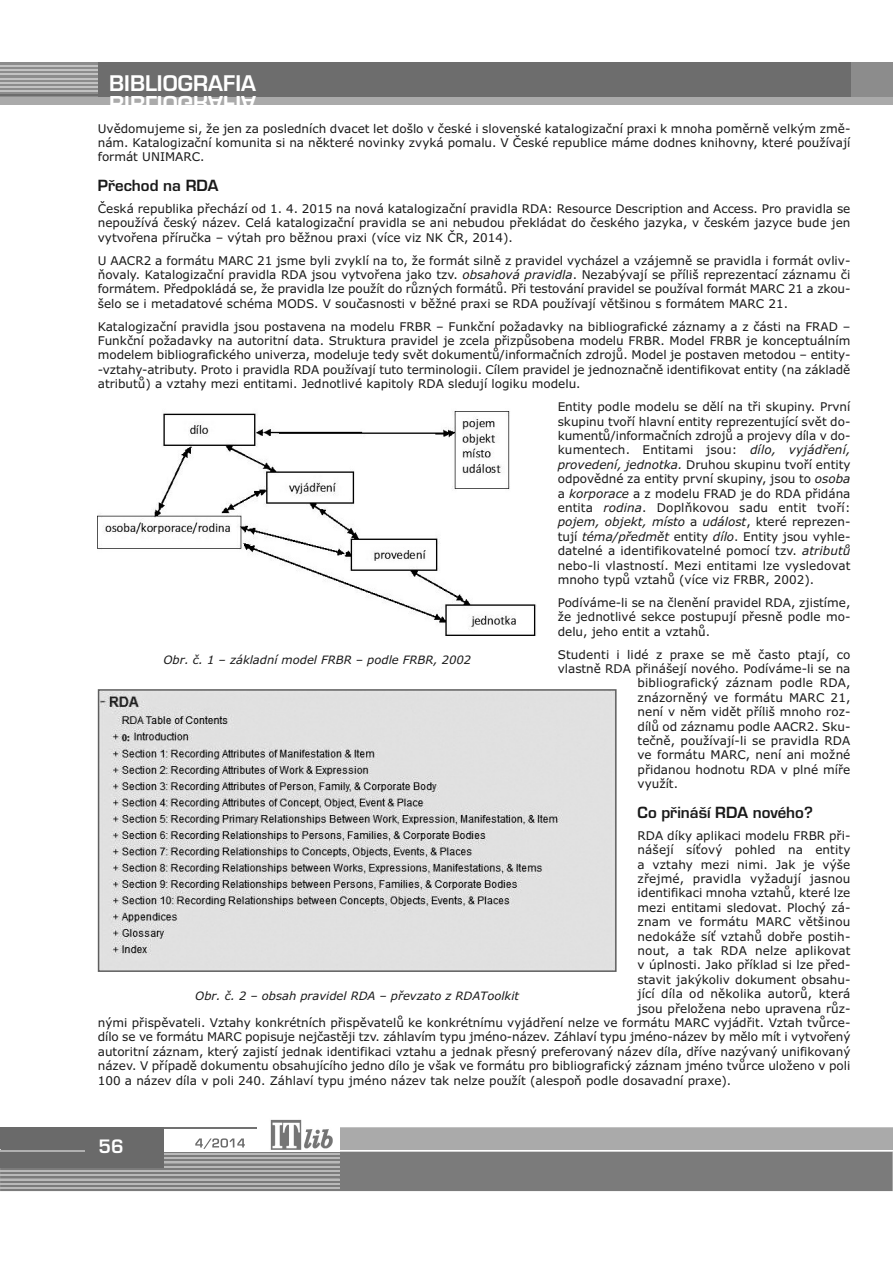
<style>
.page{position:relative;width:893px;height:1263px;background:#fff}
.page>*{position:absolute;margin:0;border:0;box-sizing:border-box;transform-origin:0 0}
.t1{font:21px "Euromode CE Bold";color:#fff}
.t2{font:18px "Euromode CE Bold";color:#fff}
.t3{font:15px "Euromode CE Bold";color:#191919}
.t4{font:12px/14.4px "Verdana";color:#191919;text-align:justify}
.t5{font:italic 11.55px "Verdana";color:#191919}
.s1{font-style:italic}
</style>
<div class="page">
<div style="left:0;top:62px;width:893px;height:43px;background:#aaa"></div>
<div style="left:0;top:62px;width:893px;height:34px;background:#8c8c8c"></div>
<div style="left:98px;top:62px;width:752px;height:34px;background:#6d6d6d"></div>
<hr style="left:0;top:95px;width:98px;height:1px;background:#6d6d6d">
<hr style="left:0;top:91px;width:98px;height:1px;background:#c2c2c2">
<hr style="left:0;top:86px;width:98px;height:2px;background:#c2c2c2">
<hr style="left:0;top:82px;width:98px;height:2px;background:#c2c2c2">
<hr style="left:0;top:78px;width:98px;height:1px;background:#c2c2c2">
<hr style="left:0;top:74px;width:98px;height:1px;background:#c2c2c2">
<hr style="left:0;top:69px;width:98px;height:2px;background:#c2c2c2">
<hr style="left:0;top:65px;width:98px;height:2px;background:#c2c2c2">
<svg style="left:340px;top:1127px;width:553px;height:64px;background:#acacac"></svg>
<hr style="left:0;top:1150px;width:893px;height:1px;background:#fff">
<hr style="left:164px;top:1127px;width:93px;height:2px;background:#717171">
<img style="left:270px;top:1119px;width:62px;height:19px">
<svg style="left:0;top:1138px;width:892px;height:53px;background:#8e8e8e"></svg>
<hr style="left:0;top:1187px;width:340px;height:2px;background:#b9b9b9">
<hr style="left:0;top:1183px;width:340px;height:1px;background:#b9b9b9">
<hr style="left:0;top:1179px;width:340px;height:1px;background:#b9b9b9">
<hr style="left:0;top:1174px;width:340px;height:2px;background:#b9b9b9">
<hr style="left:0;top:1170px;width:340px;height:2px;background:#b9b9b9">
<hr style="left:0;top:1166px;width:340px;height:1px;background:#b9b9b9">
<hr style="left:0;top:1162px;width:340px;height:1px;background:#b9b9b9">
<hr style="left:0;top:1157px;width:340px;height:2px;background:#b9b9b9">
<hr style="left:0;top:1153px;width:340px;height:2px;background:#b9b9b9">
<div style="left:0;top:1127px;width:164px;height:41px;background:#6a6a6a"></div>
<hr style="left:0;top:1150px;width:84px;height:1px;background:#b0b0b0">
<img style="left:98px;top:411px;width:439px;height:225px">
<img style="left:101px;top:692px;width:513px;height:277px">
<div style="left:98px;top:689px;width:519px;height:283px;border:2px solid #5e5e5e"></div>
<h1 class="t1" style="left:109px;top:73px;width:148px">BBIIBBLLIIOOGGRRAAFFIIAA</h1>
<p class="t4" style="left:98px;top:121px;width:754px">Uvědomujeme si, že jen za posledních dvacet let došlo v české i slovenské katalogizační praxi k mnoha poměrně velkým změ&shy;nám. Katalogizační komunita si na některé novinky zvyká pomalu. V České republice máme dodnes knihovny, které používají formát UNIMARC.</p>
<p class="t3" style="left:98px;top:176px;width:122px">Přechod na RDA</p>
<p class="t4" style="left:98px;top:201px;width:754px">Česká republika přechází od 1. 4. 2015 na nová katalogizační pravidla RDA: Resource Description and Access. Pro pravidla se nepoužívá český název. Celá katalogizační pravidla se ani nebudou překládat do českého jazyka, v českém jazyce bude jen vytvořena příručka – výtah pro běžnou praxi (více viz NK ČR, 2014).</p>
<p class="t4" style="left:98px;top:253px;width:754px">U AACR2 a formátu MARC 21 jsme byli zvyklí na to, že formát silně z pravidel vycházel a vzájemně se pravidla i formát ovliv&shy;ňovaly. Katalogizační pravidla RDA jsou vytvořena jako tzv. <span class="s1">obsahová pravidla</span>. Nezabývají se příliš reprezentací záznamu či formátem. Předpokládá se, že pravidla lze použít do různých formátů. Při testování pravidel se používal formát MARC 21 a zkou&shy;šelo se i metadatové schéma MODS. V současnosti v běžné praxi se RDA používají většinou s formátem MARC 21.</p>
<p class="t4" style="left:98px;top:319px;width:754px">Katalogizační pravidla jsou postavena na modelu FRBR – Funkční požadavky na bibliografické záznamy a z části na FRAD – Funkční požadavky na autoritní data. Struktura pravidel je zcela přizpůsobena modelu FRBR. Model FRBR je konceptuálním modelem bibliografického univerza, modeluje tedy svět dokumentů/informačních zdrojů. Model je postaven metodou – entity--vztahy-atributy. Proto i pravidla RDA používají tuto terminologii. Cílem pravidel je jednoznačně identifikovat entity (na základě atributů) a vztahy mezi entitami. Jednotlivé kapitoly RDA sledují logiku modelu.</p>
<p class="t4" style="left:558px;top:400px;width:294px">Entity podle modelu se dělí na tři skupiny. První skupinu tvoří hlavní entity reprezentující svět do&shy;kumentů/informačních zdrojů a projevy díla v do&shy;kumentech. Entitami jsou: <span class="s1">dílo, vyjádření, provedení, jednotka.</span> Druhou skupinu tvoří entity odpovědné za entity první skupiny, jsou to <span class="s1">osoba </span>a <span class="s1">korporace</span> a z modelu FRAD je do RDA přidána entita <span class="s1">rodina</span>. Doplňkovou sadu entit tvoří: <span class="s1">pojem, objekt, místo</span> a <span class="s1">událost</span>, které reprezen&shy;tují <span class="s1">téma/předmět</span> entity <span class="s1">dílo</span>. Entity jsou vyhle&shy;datelné a identifikovatelné pomocí tzv. <span class="s1">atributů </span>nebo-li vlastností. Mezi entitami lze vysledovat mnoho typů vztahů (více viz FRBR, 2002).</p>
<p class="t4" style="left:558px;top:595px;width:294px">Podíváme-li se na členění pravidel RDA, zjistíme, že jednotlivé sekce postupují přesně podle mo&shy;delu, jeho entit a vztahů.</p>
<p class="t4" style="left:558px;top:647px;width:294px">Studenti i lidé z praxe se mě často ptají, co</p>
<p class="t4" style="left:558px;top:662px;width:294px">vlastně RDA přinášejí nového. Podíváme-li se na</p>
<p class="t4" style="left:638px;top:676px;width:214px">bibliografický záznam podle RDA,</p>
<p class="t4" style="left:638px;top:690px;width:214px">znázorněný ve formátu MARC 21,</p>
<p class="t4" style="left:638px;top:705px;width:214px">není v něm vidět příliš mnoho roz-</p>
<p class="t4" style="left:638px;top:719px;width:214px">dílů od záznamu podle AACR2. Sku-</p>
<p class="t4" style="left:638px;top:734px;width:214px">tečně, používají-li se pravidla RDA</p>
<p class="t4" style="left:638px;top:748px;width:214px">ve formátu MARC, není ani možné</p>
<p class="t4" style="left:638px;top:762px;width:214px">přidanou hodnotu RDA v plné míře</p>
<p class="t4" style="left:638px;top:777px;width:42px">využít.</p>
<p class="t3" style="left:638px;top:803px;width:177px">Co přináší RDA nového?</p>
<p class="t4" style="left:638px;top:828px;width:214px">RDA díky aplikaci modelu FRBR při-</p>
<p class="t4" style="left:638px;top:843px;width:214px">nášejí síťový pohled na entity</p>
<p class="t4" style="left:638px;top:857px;width:214px">a vztahy mezi nimi. Jak je výše</p>
<p class="t4" style="left:638px;top:872px;width:214px">zřejmé, pravidla vyžadují jasnou</p>
<p class="t4" style="left:638px;top:886px;width:214px">identifikaci mnoha vztahů, které lze</p>
<p class="t4" style="left:638px;top:900px;width:214px">mezi entitami sledovat. Plochý zá-</p>
<p class="t4" style="left:638px;top:915px;width:214px">znam ve formátu MARC většinou</p>
<p class="t4" style="left:638px;top:929px;width:214px">nedokáže síť vztahů dobře postih-</p>
<p class="t4" style="left:638px;top:944px;width:214px">nout, a tak RDA nelze aplikovat</p>
<p class="t4" style="left:638px;top:958px;width:214px">v úplnosti. Jako příklad si lze před-</p>
<p class="t4" style="left:638px;top:972px;width:214px">stavit jakýkoliv dokument obsahu-</p>
<p class="t4" style="left:638px;top:987px;width:214px">jící díla od několika autorů, která</p>
<p class="t4" style="left:638px;top:1001px;width:214px">jsou přeložena nebo upravena růz-</p>
<p class="t4" style="left:98px;top:1016px;width:754px">nými přispěvateli. Vztahy konkrétních přispěvatelů ke konkrétnímu vyjádření nelze ve formátu MARC vyjádřit. Vztah tvůrce-</p>
<p class="t4" style="left:98px;top:1030px;width:754px">dílo se ve formátu MARC popisuje nejčastěji tzv. záhlavím typu jméno-název. Záhlaví typu jméno-název by mělo mít i vytvořený</p>
<p class="t4" style="left:98px;top:1044px;width:754px">autoritní záznam, který zajistí jednak identifikaci vztahu a jednak přesný preferovaný název díla, dříve nazývaný unifikovaný</p>
<p class="t4" style="left:98px;top:1059px;width:754px">název. V případě dokumentu obsahujícího jedno dílo je však ve formátu pro bibliografický záznam jméno tvůrce uloženo v poli</p>
<p class="t4" style="left:98px;top:1073px;width:635px">100 a název díla v poli 240. Záhlaví typu jméno název tak nelze použít (alespoň podle dosavadní praxe).</p>
<p class="t5" style="left:163px;top:653px;width:309px">Obr. č. 1 – základní model FRBR – podle FRBR, 2002</p>
<p class="t5" style="left:195px;top:989px;width:325px">Obr. č. 2 – obsah pravidel RDA – převzato z RDAToolkit</p>
<h2 class="t2" style="left:98px;top:1135px;width:27px">56</h2>
</div>
